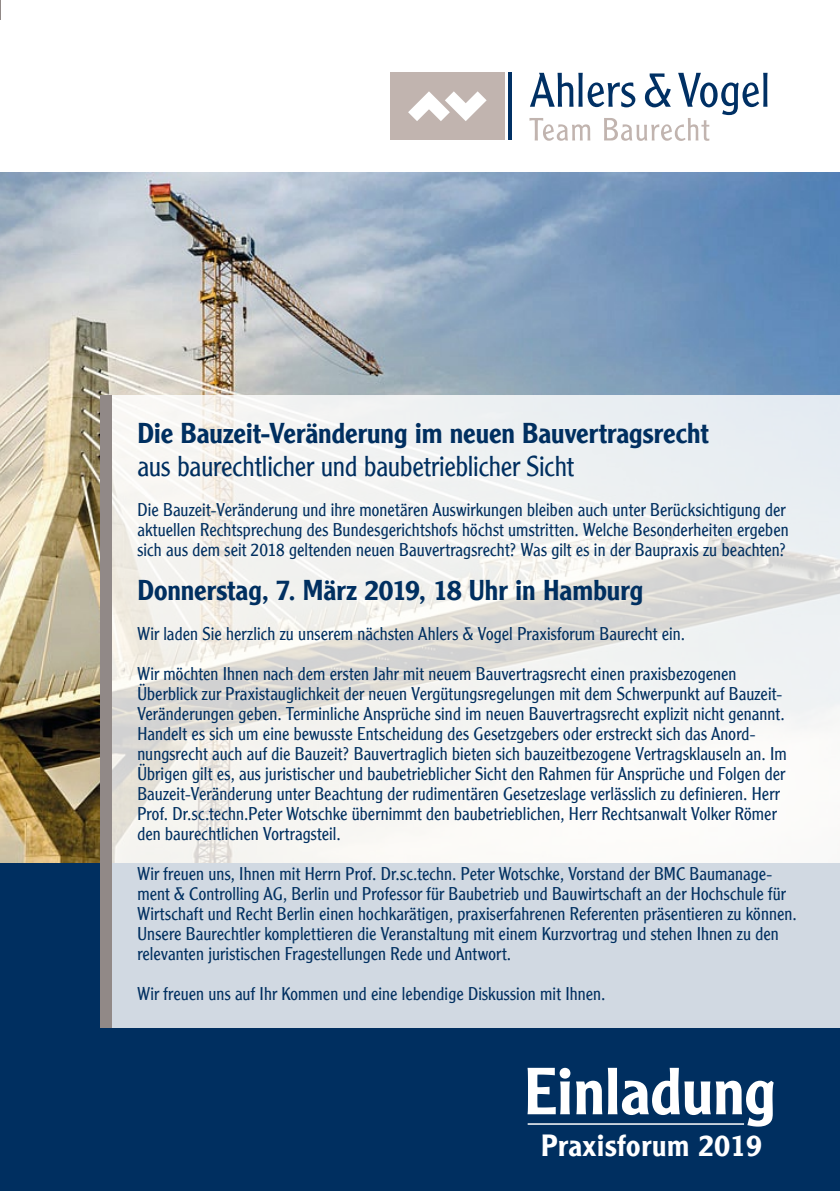
<style>
.page{position:relative;width:840px;height:1191px;background:#fff}
.page>*{position:absolute;margin:0;border:0;box-sizing:border-box;transform-origin:0 0}
.t1{font:500 65px "Clearface Gothic LT";color:#fff}
.t2{font:500 29.8px "Clearface Gothic LT";letter-spacing:.02em;color:#fff}
.t3{font:500 28px "Clearface Gothic LT";letter-spacing:-.005em;color:#002f60}
.t4{font:300 28px "Clearface Gothic LT";letter-spacing:-.01em;color:#002f60}
.t5{font:300 18px/20px "Clearface Gothic LT";letter-spacing:.005em;color:#002f60}
</style>
<div class="page">
<div style="left:0;top:862px;width:839px;height:329px;background:#002f60"></div>
<img style="left:0;top:173px;width:839px;height:689px">
<hr style="left:527px;top:1123px;width:216px;height:1px;background:#fff">
<svg style="left:112px;top:396px;width:727px;height:632px"></svg>
<div style="left:100px;top:396px;width:12px;height:632px;background:#918987"></div>
<div style="left:390px;top:72px;width:114px;height:68px;background:#c1b4af"></div>
<hr style="left:508px;top:72px;width:3px;height:68px;background:#003064">
<svg style="left:408px;top:91px;width:78px;height:30px"></svg>
<svg style="left:529px;top:73px;width:238px;height:68px"></svg>
<h3 class="t3" style="left:137px;top:415px;width:572px">Die Bauzeit-Veränderung im neuen Bauvertragsrecht</h3>
<h3 class="t4" style="left:137px;top:449px;width:438px">aus baurechtlicher und baubetrieblicher Sicht</h3>
<p class="t5" style="left:137px;top:500px;width:652px">Die Bauzeit-Veränderung und ihre monetären Auswirkungen bleiben auch unter Berücksichtigung der aktuellen Rechtsprechung des Bundesgerichtshofs höchst umstritten. Welche Besonderheiten ergeben sich aus dem seit 2018 geltenden neuen Bauvertragsrecht? Was gilt es in der Baupraxis zu beachten?</p>
<h3 class="t3" style="left:137px;top:573px;width:507px">Donnerstag, 7. März 2019, 18 Uhr in Hamburg</h3>
<p class="t5" style="left:137px;top:624px;width:549px">Wir laden Sie herzlich zu unserem nächsten Ahlers &amp; Vogel Praxisforum Baurecht ein.</p>
<p class="t5" style="left:137px;top:664px;width:650px">Wir möchten Ihnen nach dem ersten Jahr mit neuem Bauvertragsrecht einen praxisbezogenen Überblick zur Praxistauglichkeit der neuen Vergütungsregelungen mit dem Schwerpunkt auf Bauzeit-Veränderungen geben. Terminliche Ansprüche sind im neuen Bauvertragsrecht explizit nicht genannt.<br>Handelt es sich um eine bewusste Entscheidung des Gesetzgebers oder erstreckt sich das Anord&shy;nungsrecht auch auf die Bauzeit? Bauvertraglich bieten sich bauzeitbezogene Vertragsklauseln an. Im Übrigen gilt es, aus juristischer und baubetrieblicher Sicht den Rahmen für Ansprüche und Folgen der Bauzeit-Veränderung unter Beachtung der rudimentären Gesetzeslage verlässlich zu definieren. Herr Prof. Dr.sc.techn.Peter Wotschke übernimmt den baubetrieblichen, Herr Rechtsanwalt Volker Römer den baurechtlichen Vortragsteil.</p>
<p class="t5" style="left:137px;top:864px;width:660px">Wir freuen uns, Ihnen mit Herrn Prof. Dr.sc.techn. Peter Wotschke, Vorstand der BMC Baumanage&shy;ment &amp; Controlling AG, Berlin und Professor für Baubetrieb und Bauwirtschaft an der Hochschule für Wirtschaft und Recht Berlin einen hochkarätigen, praxiserfahrenen Referenten präsentieren zu können.<br>Unsere Baurechtler komplettieren die Veranstaltung mit einem Kurzvortrag und stehen Ihnen zu den relevanten juristischen Fragestellungen Rede und Antwort.</p>
<p class="t5" style="left:137px;top:984px;width:469px">Wir freuen uns auf Ihr Kommen und eine lebendige Diskussion mit Ihnen.</p>
<h1 class="t1" style="left:524px;top:1051px;width:253px">Einladung</h1>
<h2 class="t2" style="left:541px;top:1126px;width:222px">Praxisforum 2019</h2>
</div>
